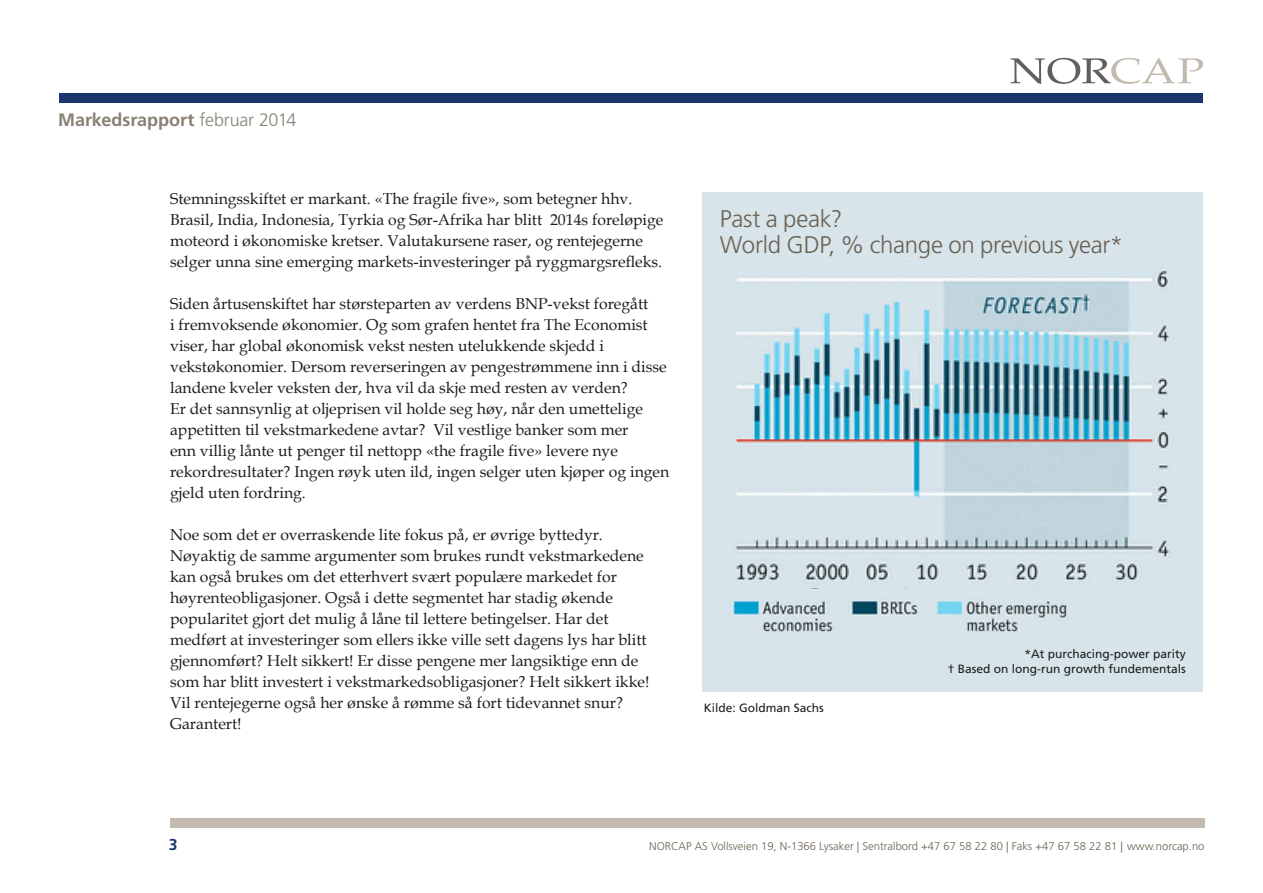
<style>
.page{position:relative;width:1263px;height:893px;background:#fff}
.page>*{position:absolute;margin:0;border:0;box-sizing:border-box;transform-origin:0 0}
.t1{font:300 24px/25.5px "Frutiger";letter-spacing:-.01em;color:#6a6152}
.t2{font:700 18px "Frutiger";letter-spacing:-.005em;color:#898174}
.t3{font:15.75px/21px "Book Antiqua";color:#1d1d1b}
.t4{font:700 15.75px "Frutiger";color:#1a366d}
.t5{font:12px/14.4px "Frutiger";color:#1d1d1b;text-align:right}
.t6{font:300 11.25px "Frutiger";color:#6a6152}
.s1{font-weight:300}
</style>
<div class="page">
<svg style="left:1010px;top:58px;width:193px;height:26px"></svg>
<div style="left:60px;top:94px;width:1143px;height:9px;background:#1a366d"></div>
<div style="left:170px;top:818px;width:1034px;height:9px;background:#c3bbaf"></div>
<img style="left:703px;top:192px;width:499px;height:500px">
<p class="t2" style="left:58px;top:109px;width:240px">Markedsrapport <span class="s1">februar 2014</span></p>
<p class="t3" style="left:170px;top:188px;width:495px">Stemningsskiftet er markant. «The fragile five», som betegner hhv.<br>Brasil, India, Indonesia, Tyrkia og Sør-Afrika har blitt 2014s foreløpige moteord i økonomiske kretser. Valutakursene raser, og rentejegerne selger unna sine emerging markets-investeringer på ryggmargsrefleks.</p>
<p class="t3" style="left:170px;top:293px;width:501px">Siden årtusenskiftet har størsteparten av verdens BNP-vekst foregått<br>i fremvoksende økonomier. Og som grafen hentet fra The Economist viser, har global økonomisk vekst nesten utelukkende skjedd i vekstøkonomier. Dersom reverseringen av pengestrømmene inn i disse landene kveler veksten der, hva vil da skje med resten av verden?<br>Er det sannsynlig at oljeprisen vil holde seg høy, når den umettelige appetitten til vekstmarkedene avtar? Vil vestlige banker som mer<br>enn villig lånte ut penger til nettopp «the fragile five» levere nye rekordresultater? Ingen røyk uten ild, ingen selger uten kjøper og ingen gjeld uten fordring.</p>
<p class="t3" style="left:170px;top:524px;width:481px">Noe som det er overraskende lite fokus på, er øvrige byttedyr.<br>Nøyaktig de samme argumenter som brukes rundt vekstmarkedene kan også brukes om det etterhvert svært populære markedet for høyrenteobligasjoner. Også i dette segmentet har stadig økende popularitet gjort det mulig å låne til lettere betingelser. Har det medført at investeringer som ellers ikke ville sett dagens lys har blitt gjennomført? Helt sikkert! Er disse pengene mer langsiktige enn de som har blitt investert i vekstmarkedsobligasjoner? Helt sikkert ikke!<br>Vil rentejegerne også her ønske å rømme så fort tidevannet snur?<br>Garantert!</p>
<h1 class="t1" style="left:720px;top:207px;width:405px">Past a peak?<br>World GDP, % change on previous year*</h1>
<p class="t5" style="left:704px;top:701px;width:122px">Kilde: Goldman Sachs</p>
<p class="t5" style="left:948px;top:647px;width:240px">*At purchacing-power parity<br>† Based on long-run growth fundementals</p>
<p class="t4" style="left:169px;top:836px;width:10px">3</p>
<p class="t6" style="left:649px;top:840px;width:557px">NORCAP AS Vollsveien 19, N-1366 Lysaker | Sentralbord +47 67 58 22 80 | Faks +47 67 58 22 81 | www.norcap.no</p>
</div>
